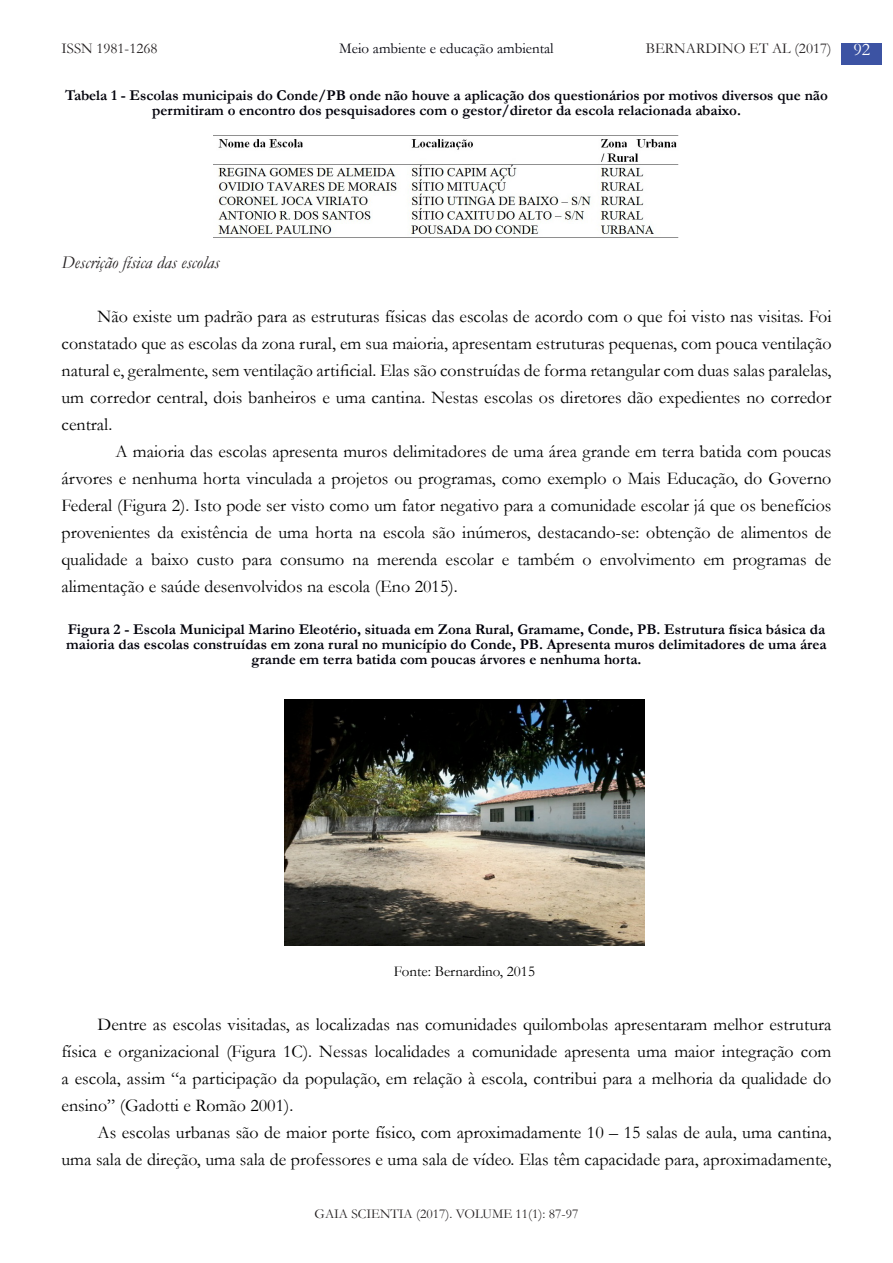
<style>
.page{position:relative;width:893px;height:1263px;background:#fff}
.page>*{position:absolute;margin:0;border:0;box-sizing:border-box;transform-origin:0 0}
.Body_text{font:18px/27px "Garamond";color:#000;text-align:justify}
.SUBTITULO{font:italic 18px "Garamond";color:#231f20}
.Tabela{font:700 15px/15px "Garamond";color:#00000a;text-align:center}
.t1{font:15px "Garamond";color:#231f20}
.t2{font:15px "Garamond";color:#00000a}
.Fonte{font:15px "Garamond";color:#000}
.t3{font:13.5px "Garamond";color:#231f20}
.s1{font-size:18px;color:#fff}
</style>
<div class="page">
<div style="left:842px;top:44px;width:40px;height:21px;background:#3c53a3"></div>
<img style="left:284px;top:700px;width:361px;height:246px">
<img style="left:213px;top:135px;width:466px;height:103px">
<p class="t2" style="left:339px;top:40px;width:216px">Meio ambiente e educação ambiental</p>
<p class="Tabela" style="left:65px;top:87px;width:764px">Tabela 1 - Escolas municipais do Conde/PB onde não houve a aplicação dos questionários por motivos diversos que não permitiram o encontro dos pesquisadores com o gestor/diretor da escola relacionada abaixo.</p>
<p class="t1" style="left:62px;top:40px;width:97px">ISSN 1981-1268</p>
<p class="t1" style="left:646px;top:40px;width:226px">BERNARDINO ET AL (2017) <span class="s1">92</span></p>
<p class="SUBTITULO" style="left:62px;top:251px;width:159px">Descrição física das escolas</p>
<p class="Body_text" style="left:62px;top:302px;width:771px;text-indent:36px">Não existe um padrão para as estruturas físicas das escolas de acordo com o que foi visto nas visitas. Foi constatado que as escolas da zona rural, em sua maioria, apresentam estruturas pequenas, com pouca ventilação natural e, geralmente, sem ventilação artificial. Elas são construídas de forma retangular com duas salas paralelas, um corredor central, dois banheiros e uma cantina. Nestas escolas os diretores dão expedientes no corredor central.</p>
<p class="Body_text" style="left:62px;top:437px;width:771px;text-indent:54px">A maioria das escolas apresenta muros delimitadores de uma área grande em terra batida com poucas árvores e nenhuma horta vinculada a projetos ou programas, como exemplo o Mais Educação, do Governo Federal (Figura 2). Isto pode ser visto como um fator negativo para a comunidade escolar já que os benefícios provenientes da existência de uma horta na escola são inúmeros, destacando-se: obtenção de alimentos de qualidade a baixo custo para consumo na merenda escolar e também o envolvimento em programas de alimentação e saúde desenvolvidos na escola (Eno 2015).</p>
<p class="Tabela" style="left:66px;top:621px;width:762px">Figura 2 - Escola Municipal Marino Eleotério, situada em Zona Rural, Gramame, Conde, PB. Estrutura física básica da maioria das escolas construídas em zona rural no município do Conde, PB. Apresenta muros delimitadores de uma área grande em terra batida com poucas árvores e nenhuma horta.</p>
<p class="Fonte" style="left:394px;top:962px;width:143px">Fonte: Bernardino, 2015</p>
<p class="Body_text" style="left:62px;top:1010px;width:771px;text-indent:36px">Dentre as escolas visitadas, as localizadas nas comunidades quilombolas apresentaram melhor estrutura física e organizacional (Figura 1C). Nessas localidades a comunidade apresenta uma maior integração com a escola, assim “a participação da população, em relação à escola, contribui para a melhoria da qualidade do ensino” (Gadotti e Romão 2001).</p>
<p class="Body_text" style="left:62px;top:1118px;width:771px;text-align:right">As escolas urbanas são de maior porte físico, com aproximadamente 10 – 15 salas de aula, uma cantina,<br>uma sala de direção, uma sala de professores e uma sala de vídeo. Elas têm capacidade para, aproximadamente,</p>
<p class="t3" style="left:315px;top:1205px;width:265px">GAIA SCIENTIA (2017). VOLUME 11(1): 87-97</p>
</div>
